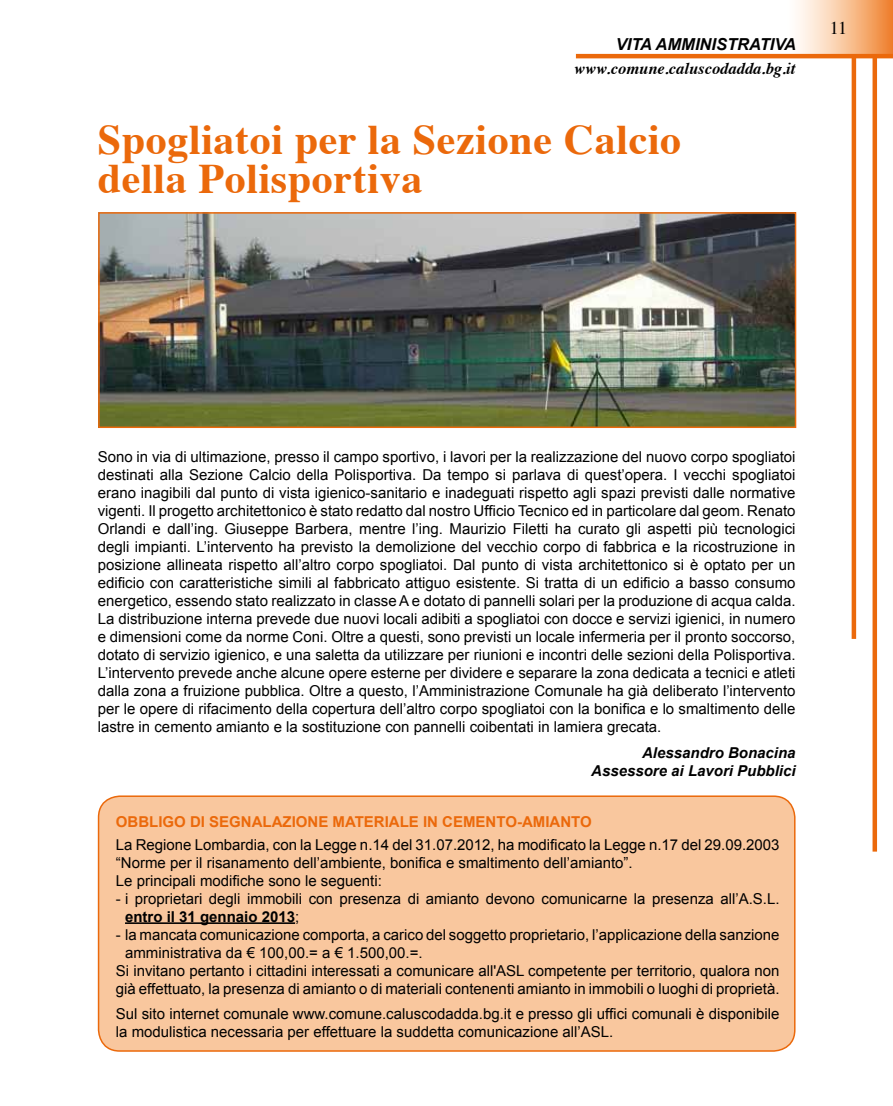
<style>
.page{position:relative;width:893px;height:1106px;background:#fff}
.page>*{position:absolute;margin:0;border:0;box-sizing:border-box;transform-origin:0 0}
.t1{font:700 42px/39px "Times";letter-spacing:.015em;color:#eb690b}
.t2{font:18px "Times";color:#000}
.t3{font:italic 700 16.5px "Times";color:#000}
.t4{font:italic 700 16.5px "Arial";color:#000}
.t5{font:15px/18px "Arial";color:#000}
.t6{font:700 15px "Arial";color:#eb690b}
.t7{font:italic 700 15px/18px "Arial";color:#000;text-align:right}
.s1{font-weight:700}
</style>
<div class="page">
<div style="left:99px;top:796px;width:696px;height:255px;background:#f9c79e;border-radius:21px"></div>
<div style="left:98px;top:795px;width:697px;height:256px;border:2px solid #eb690b;border-radius:21px"></div>
<div style="left:872px;top:1px;width:5px;height:850px;background:#eb690b"></div>
<hr style="left:852px;top:1px;width:4px;height:638px;background:#eb690b">
<div style="left:785px;top:0;width:108px;height:54px;background:linear-gradient(to right,#fff,#f18737)"></div>
<hr style="left:576px;top:54px;width:317px;height:4px;background:#eb690b">
<hr style="left:125px;top:922px;width:170px;height:2px;background:#000">
<img style="left:101px;top:215px;width:692px;height:210px">
<div style="left:98px;top:212px;width:698px;height:216px;border:2px solid #eb690b"></div>
<p class="t4" style="left:616px;top:33px;width:182px">VITA AMMINISTRATIVA</p>
<p class="t3" style="left:574px;top:53px;width:223px">www.comune.caluscodadda.bg.it</p>
<h1 class="t1" style="left:98px;top:115px;width:585px">Spogliatoi per la Sezione Calcio della Polisportiva</h1>
<p class="t2" style="left:830px;top:11px;width:19px">11</p>
<p class="t5" style="left:98px;top:448px;width:699px;text-align:justify">Sono in via di ultimazione, presso il campo sportivo, i lavori per la realizzazione del nuovo corpo spogliatoi destinati alla Sezione Calcio della Polisportiva. Da tempo si parlava di quest’opera. I vecchi spogliatoi erano inagibili dal punto di vista igienico-sanitario e inadeguati rispetto agli spazi previsti dalle normative vigenti. Il progetto architettonico è stato redatto dal nostro Ufficio Tecnico ed in particolare dal geom. Renato Orlandi e dall’ing. Giuseppe Barbera, mentre l’ing. Maurizio Filetti ha curato gli aspetti più tecnologici degli impianti. L’intervento ha previsto la demolizione del vecchio corpo di fabbrica e la ricostruzione in posizione allineata rispetto all’altro corpo spogliatoi. Dal punto di vista architettonico si è optato per un edificio con caratteristiche simili al fabbricato attiguo esistente. Si tratta di un edificio a basso consumo energetico, essendo stato realizzato in classe A e dotato di pannelli solari per la produzione di acqua calda.<br>La distribuzione interna prevede due nuovi locali adibiti a spogliatoi con docce e servizi igienici, in numero e dimensioni come da norme Coni. Oltre a questi, sono previsti un locale infermeria per il pronto soccorso, dotato di servizio igienico, e una saletta da utilizzare per riunioni e incontri delle sezioni della Polisportiva.<br>L’intervento prevede anche alcune opere esterne per dividere e separare la zona dedicata a tecnici e atleti dalla zona a fruizione pubblica. Oltre a questo, l’Amministrazione Comunale ha già deliberato l’intervento per le opere di rifacimento della copertura dell’altro corpo spogliatoi con la bonifica e lo smaltimento delle lastre in cemento amianto e la sostituzione con pannelli coibentati in lamiera grecata.</p>
<p class="t7" style="left:591px;top:744px;width:206px">Alessandro Bonacina<br>Assessore ai Lavori Pubblici</p>
<p class="t6" style="left:116px;top:812px;width:477px">OBBLIGO DI SEGNALAZIONE MATERIALE IN CEMENTO-AMIANTO</p>
<p class="t5" style="left:116px;top:835px;width:665px">La Regione Lombardia, con la Legge n.14 del 31.07.2012, ha modificato la Legge n.17 del 29.09.2003 “Norme per il risanamento dell’ambiente, bonifica e smaltimento dell’amianto”.<br>Le principali modifiche sono le seguenti:</p>
<p class="t5" style="left:125px;top:889px;width:656px;text-indent:-9px">- i proprietari degli immobili con presenza di amianto devono comunicarne la presenza all’A.S.L. <span class="s1">entro il 31 gennaio 2013</span>;</p>
<p class="t5" style="left:116px;top:925px;width:665px">- la mancata comunicazione comporta, a carico del soggetto proprietario, l’applicazione della sanzione</p>
<p class="t5" style="left:125px;top:943px;width:299px">amministrativa da € 100,00.= a € 1.500,00.=.</p>
<p class="t5" style="left:116px;top:961px;width:665px">Si invitano pertanto i cittadini interessati a comunicare all'ASL competente per territorio, qualora non</p>
<p class="t5" style="left:116px;top:979px;width:665px">già effettuato, la presenza di amianto o di materiali contenenti amianto in immobili o luoghi di proprietà.</p>
<p class="t5" style="left:116px;top:1004px;width:665px">Sul sito internet comunale www.comune.caluscodadda.bg.it e presso gli uffici comunali è disponibile la modulistica necessaria per effettuare la suddetta comunicazione all’ASL.</p>
</div>
